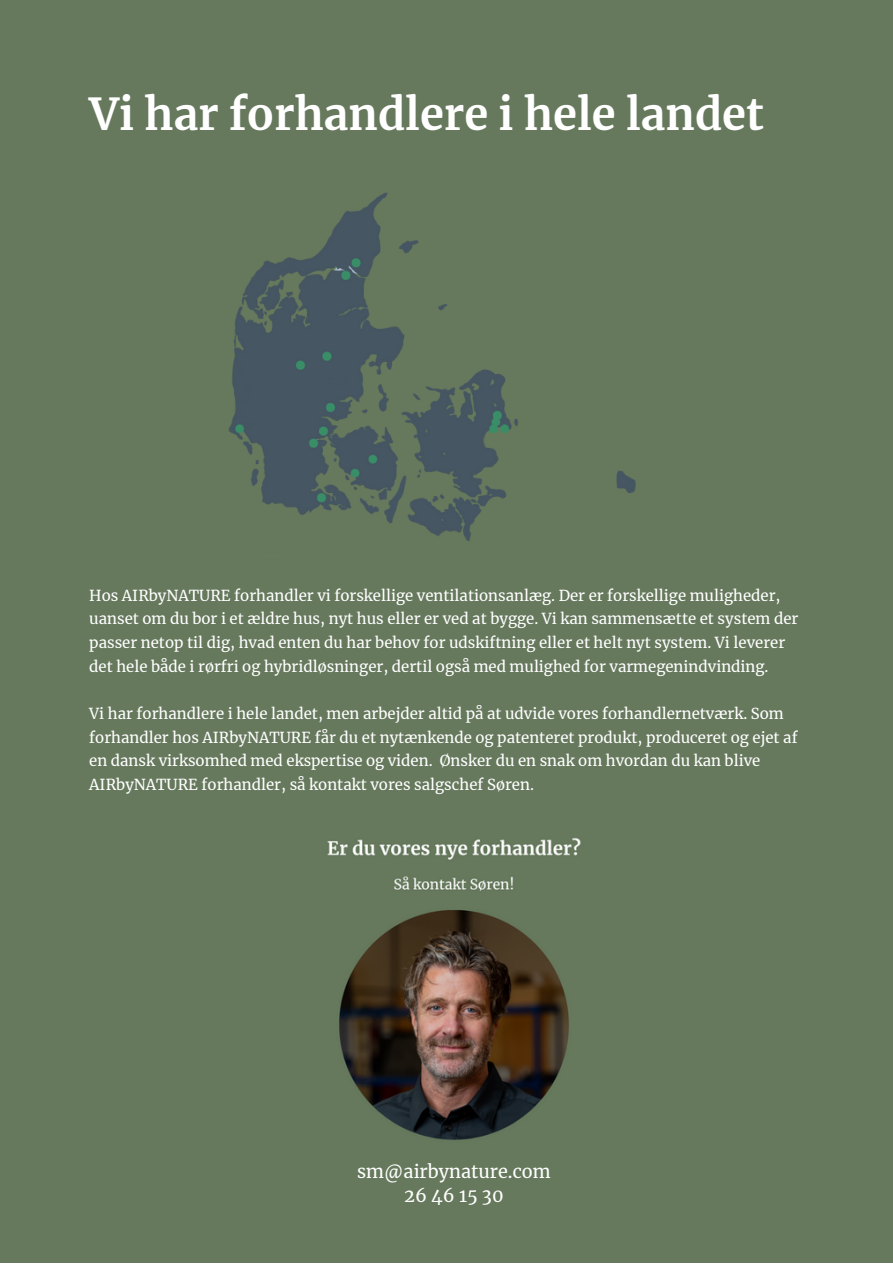
<style>
.page{position:relative;width:893px;height:1264px;background:#fff}
.page>*{position:absolute;margin:0;border:0;box-sizing:border-box;transform-origin:0 0}
.t1{font:700 43.5px "Merriweather";color:#fff}
.t2{font:18px/24.8px "Merriweather";color:#fff;text-align:center}
.t3{font:15px/23.5px "Merriweather";color:#fff}
</style>
<div class="page">
<div style="left:0;top:0;width:892px;height:1262px;background:#66795d"></div>
<img style="left:229px;top:193px;width:407px;height:348px">
<img style="left:327px;top:838px;width:254px;height:302px">
<h1 class="t1" style="left:89px;top:87px;width:676px">Vi har forhandlere i hele landet</h1>
<p class="t3" style="left:89px;top:583px;width:710px">Hos AIRbyNATURE forhandler vi forskellige ventilationsanlæg. Der er forskellige muligheder, uanset om du bor i et ældre hus, nyt hus eller er ved at bygge. Vi kan sammensætte et system der passer netop til dig, hvad enten du har behov for udskiftning eller et helt nyt system. Vi leverer det hele både i rørfri og hybridløsninger, dertil også med mulighed for varmegenindvinding.</p>
<p class="t3" style="left:89px;top:701px;width:709px">Vi har forhandlere i hele landet, men arbejder altid på at udvide vores forhandlernetværk. Som forhandler hos AIRbyNATURE får du et nytænkende og patenteret produkt, produceret og ejet af en dansk virksomhed med ekspertise og viden. Ønsker du en snak om hvordan du kan blive AIRbyNATURE forhandler, så kontakt vores salgschef Søren.</p>
<p class="t2" style="left:357px;top:1158px;width:195px">sm@airbynature.com<br>26 46 15 30</p>
</div>
